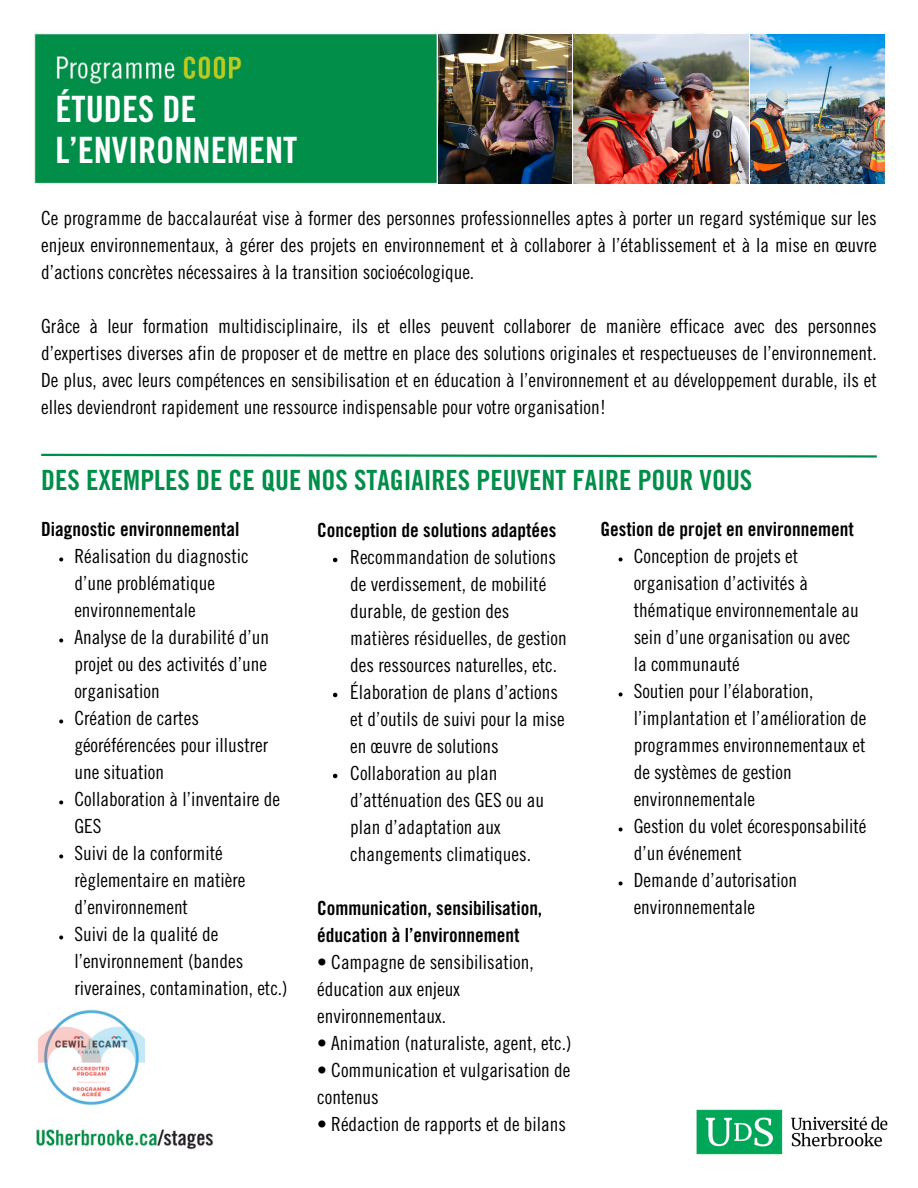
<style>
.page{position:relative;width:918px;height:1188px;background:#fff}
.page>*{position:absolute;margin:0;border:0;box-sizing:border-box;transform-origin:0 0}
.t1{font:36.3px "Trade Gothic LT Std Bd Cn 20";color:#fff}
.t2{font:27.9px "Trade Gothic LT Std Bd Cn 20";color:#018e49}
.t3{font:19.5px/27px "Trade Gothic LT Std Cn 18";color:#000}
.t4{font:19.5px/27px "Trade Gothic LT Std Bd Cn 20";color:#000}
</style>
<div class="page">
<img style="left:34px;top:33px;width:851px;height:1117px">
<div style="left:643px;top:1082px;width:275px;height:106px;background:#fff"></div>
<img style="left:696px;top:1109px;width:192px;height:46px">
<img style="left:39px;top:1004px;width:105px;height:106px">
<svg style="left:39px;top:453px;width:840px;height:6px"></svg>
<img style="left:439px;top:34px;width:133px;height:150px">
<img style="left:574px;top:34px;width:174px;height:150px">
<svg style="left:333px;top:558px;width:4px;height:4px"></svg>
<svg style="left:333px;top:693px;width:4px;height:4px"></svg>
<svg style="left:333px;top:774px;width:4px;height:4px"></svg>
<svg style="left:59px;top:557px;width:4px;height:4px"></svg>
<svg style="left:59px;top:638px;width:4px;height:4px"></svg>
<svg style="left:59px;top:719px;width:4px;height:4px"></svg>
<svg style="left:59px;top:800px;width:4px;height:4px"></svg>
<svg style="left:59px;top:854px;width:4px;height:4px"></svg>
<svg style="left:59px;top:935px;width:4px;height:4px"></svg>
<svg style="left:619px;top:557px;width:4px;height:4px"></svg>
<svg style="left:619px;top:692px;width:4px;height:4px"></svg>
<svg style="left:619px;top:827px;width:4px;height:4px"></svg>
<svg style="left:619px;top:881px;width:4px;height:4px"></svg>
<img style="left:750px;top:34px;width:134px;height:150px">
<p class="t1" style="left:56px;top:96px;width:143px">ÉTUDES DE</p>
<p class="t1" style="left:56px;top:137px;width:243px">L’ENVIRONNEMENT</p>
<p class="t3" style="left:41px;top:207px;width:837px;text-align:justify">Ce programme de baccalauréat vise à former des personnes professionnelles aptes à porter un regard systémique sur les enjeux environnementaux, à gérer des projets en environnement et à collaborer à l’établissement et à la mise en œuvre d’actions concrètes nécessaires à la transition socioécologique.</p>
<p class="t3" style="left:41px;top:315px;width:837px;text-align:justify">Grâce à leur formation multidisciplinaire, ils et elles peuvent collaborer de manière efficace avec des personnes d’expertises diverses afin de proposer et de mettre en place des solutions originales et respectueuses de l’environnement.<br>De plus, avec leurs compétences en sensibilisation et en éducation à l’environnement et au développement durable, ils et elles deviendront rapidement une ressource indispensable pour votre organisation!</p>
<p class="t2" style="left:41px;top:469px;width:713px">DES EXEMPLES DE CE QUE NOS STAGIAIRES PEUVENT FAIRE POUR VOUS</p>
<p class="t4" style="left:317px;top:520px;width:241px">Conception de solutions adaptées</p>
<p class="t3" style="left:350px;top:547px;width:218px">Recommandation de solutions de verdissement, de mobilité durable, de gestion des matières résiduelles, de gestion des ressources naturelles, etc.</p>
<p class="t3" style="left:350px;top:682px;width:216px">Élaboration de plans d’actions et d’outils de suivi pour la mise en œuvre de solutions</p>
<p class="t3" style="left:350px;top:763px;width:195px">Collaboration au plan d’atténuation des GES ou au plan d’adaptation aux changements climatiques.</p>
<p class="t4" style="left:317px;top:898px;width:227px">Communication, sensibilisation, éducation à l’environnement</p>
<p class="t3" style="left:317px;top:952px;width:218px">• Campagne de sensibilisation, éducation aux enjeux environnementaux.</p>
<p class="t3" style="left:317px;top:1033px;width:256px">• Animation (naturaliste, agent, etc.)</p>
<p class="t3" style="left:317px;top:1060px;width:255px">• Communication et vulgarisation de contenus</p>
<p class="t3" style="left:317px;top:1114px;width:250px">• Rédaction de rapports et de bilans</p>
<p class="t4" style="left:601px;top:519px;width:255px">Gestion de projet en environnement</p>
<p class="t3" style="left:634px;top:546px;width:227px">Conception de projets et organisation d’activités à thématique environnementale au sein d’une organisation ou avec la communauté</p>
<p class="t3" style="left:634px;top:681px;width:234px">Soutien pour l’élaboration, l’implantation et l’amélioration de programmes environnementaux et de systèmes de gestion environnementale</p>
<p class="t3" style="left:634px;top:816px;width:234px">Gestion du volet écoresponsabilité d’un événement</p>
<p class="t3" style="left:634px;top:870px;width:165px">Demande d’autorisation environnementale</p>
<p class="t4" style="left:41px;top:519px;width:200px">Diagnostic environnemental</p>
<p class="t3" style="left:74px;top:546px;width:176px">Réalisation du diagnostic d’une problématique environnementale</p>
<p class="t3" style="left:74px;top:627px;width:196px;text-align:justify">Analyse de la durabilité d’un projet ou des activités d’une organisation</p>
<p class="t3" style="left:74px;top:708px;width:195px">Création de cartes géoréférencées pour illustrer une situation</p>
<p class="t3" style="left:74px;top:789px;width:207px">Collaboration à l’inventaire de<br>GES</p>
<p class="t3" style="left:74px;top:843px;width:173px">Suivi de la conformité règlementaire en matière d’environnement</p>
<p class="t3" style="left:74px;top:924px;width:215px">Suivi de la qualité de l’environnement (bandes riveraines, contamination, etc.)</p>
</div>
